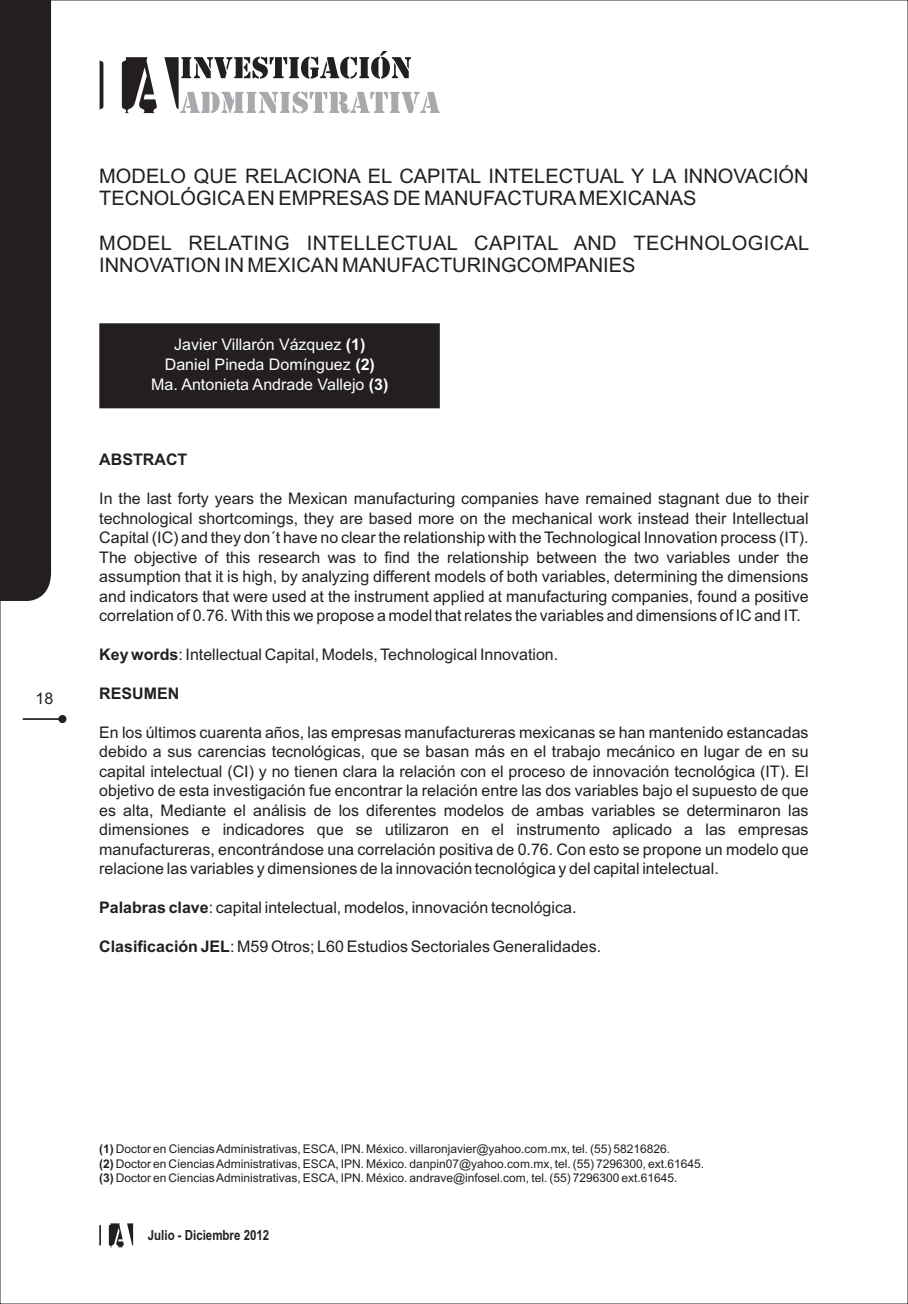
<style>
.page{position:relative;width:908px;height:1304px;background:#fff}
.page>*{position:absolute;margin:0;border:0;box-sizing:border-box;transform-origin:0 0}
.t1{font:20px/22.4px "Arial";color:#231f20}
.t2{font:20px/22.4px "Arial";letter-spacing:.02em;color:#231f20}
.t3{font:16px/19.4px "Arial";color:#231f20;text-align:justify}
.t4{font:16px/19.6px "Arial";color:#fff;text-align:center}
.t5{font:700 16px "Arial";color:#231f20}
.t6{font:700 14px "Arial Narrow";color:#231f20}
.t7{font:12px/14.6px "Arial";color:#231f20}
.s1{font-weight:700}
</style>
<div class="page">
<div style="left:0;top:0;width:51px;height:601px;background:#231f20"></div>
<svg style="left:99px;top:1225px;width:2px;height:21px"></svg>
<svg style="left:109px;top:1223px;width:24px;height:24px"></svg>
<svg style="left:23px;top:715px;width:43px;height:8px"></svg>
<div style="left:99px;top:323px;width:340px;height:85px;background:#231f20"></div>
<svg style="left:99px;top:60px;width:4px;height:50px"></svg>
<svg style="left:122px;top:57px;width:35px;height:56px"></svg>
<svg style="left:164px;top:51px;width:275px;height:62px"></svg>
<p class="t3" style="left:36px;top:690px;width:19px">18</p>
<p class="t1" style="left:99px;top:167px;width:710px">MODELO QUE RELACIONA EL CAPITAL INTELECTUAL Y LA INNOVACIÓN<br>TECNOLÓGICAEN EMPRESAS DE MANUFACTURAMEXICANAS</p>
<p class="t2" style="left:99px;top:234px;width:711px">MODEL RELATING INTELLECTUAL CAPITAL AND TECHNOLOGICAL<br>INNOVATION IN MEXICAN MANUFACTURINGCOMPANIES</p>
<p class="t4" style="left:151px;top:336px;width:239px">Javier Villarón Vázquez <span class="s1">(1)<br></span>Daniel Pineda Domínguez <span class="s1">(2)<br></span>Ma. Antonieta Andrade Vallejo <span class="s1">(3)</span></p>
<p class="t5" style="left:99px;top:454px;width:89px">ABSTRACT</p>
<p class="t3" style="left:99px;top:490px;width:710px">In the last forty years the Mexican manufacturing companies have remained stagnant due to their technological shortcomings, they are based more on the mechanical work instead their Intellectual Capital (IC) and they don´t have no clear the relationship with the Technological Innovation process (IT).<br>The objective of this research was to find the relationship between the two variables under the assumption that it is high, by analyzing different models of both variables, determining the dimensions and indicators that were used at the instrument applied at manufacturing companies, found a positive correlation of 0.76. With this we propose a model that relates the variables and dimensions of IC and IT.</p>
<p class="t3" style="left:99px;top:646px;width:460px"><span class="s1">Key words</span>: Intellectual Capital, Models, Technological Innovation.</p>
<p class="t5" style="left:99px;top:687px;width:81px">RESUMEN</p>
<p class="t3" style="left:99px;top:724px;width:710px">En los últimos cuarenta años, las empresas manufactureras mexicanas se han mantenido estancadas debido a sus carencias tecnológicas, que se basan más en el trabajo mecánico en lugar de en su capital intelectual (CI) y no tienen clara la relación con el proceso de innovación tecnológica (IT). El objetivo de esta investigación fue encontrar la relación entre las dos variables bajo el supuesto de que es alta, Mediante el análisis de los diferentes modelos de ambas variables se determinaron las dimensiones e indicadores que se utilizaron en el instrumento aplicado a las empresas manufactureras, encontrándose una correlación positiva de 0.76. Con esto se propone un modelo que relacione las variables y dimensiones de la innovación tecnológica y del capital intelectual.</p>
<p class="t3" style="left:99px;top:899px;width:478px"><span class="s1">Palabras clave</span>: capital intelectual, modelos, innovación tecnológica.</p>
<p class="t3" style="left:99px;top:938px;width:503px"><span class="s1">Clasificación JEL</span>: M59 Otros; L60 Estudios Sectoriales Generalidades.</p>
<p class="t7" style="left:99px;top:1142px;width:606px"><span class="s1">(1)</span> Doctor en Ciencias Administrativas, ESCA, IPN. México. villaronjavier@yahoo.com.mx, tel. (55) 58216826.<br><span class="s1">(2)</span> Doctor en Ciencias Administrativas, ESCA, IPN. México. danpin07@yahoo.com.mx, tel. (55) 7296300, ext.61645. <span class="s1">(3)</span> Doctor en Ciencias Administrativas, ESCA, IPN. México. andrave@infosel.com, tel. (55) 7296300 ext.61645.</p>
<p class="t6" style="left:148px;top:1230px;width:123px">Julio - Diciembre 2012</p>
</div>
